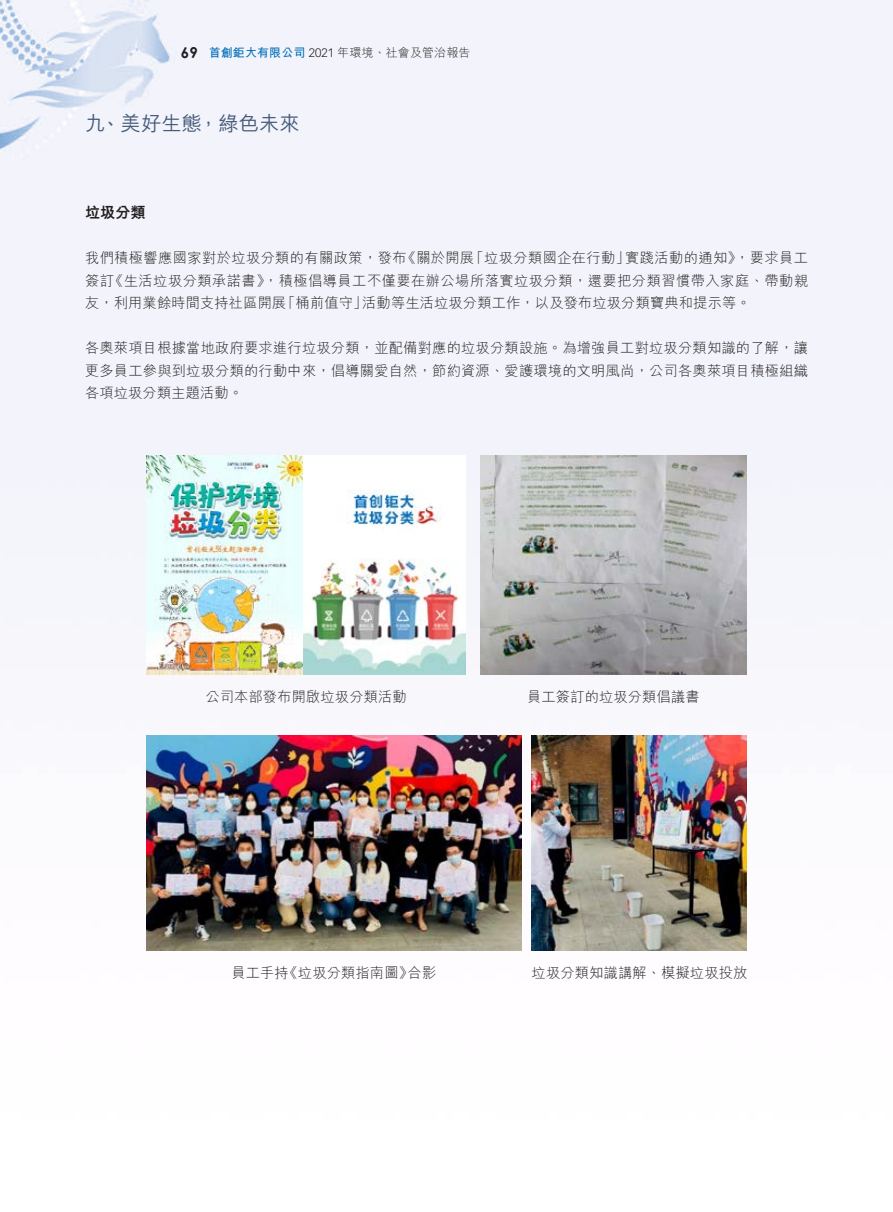
<style>
.page{position:relative;width:893px;height:1212px;background:#fff}
.page>*{position:absolute;margin:0;border:0;box-sizing:border-box;transform-origin:0 0}
.t1{font:500 20.25px "M Hei HK";letter-spacing:.005em;color:#465b7a}
.t2{font:800 15px "M Hei HK";color:#231f20}
.t3{font:700 15px "Century Gothic";color:#231f20}
.t4{font:300 14.25px/22.5px "M Hei HK";letter-spacing:.015em;color:#231f20;text-align:justify}
.t5{font:300 14.25px/22.5px "M Hei HK";letter-spacing:.035em;color:#231f20}
.t6{font:300 12px "M Hei HK";letter-spacing:.01em;color:#231f20}
.s1{font-weight:700;color:#006eb6}
.s2{font-family:"Vectora LT Std"}
</style>
<div class="page">
<div style="left:0;top:0;width:893px;height:951px;background:#f3f4fb"></div>
<img style="left:147px;top:455px;width:318px;height:220px">
<img style="left:481px;top:455px;width:265px;height:220px">
<img style="left:147px;top:736px;width:374px;height:214px">
<img style="left:532px;top:736px;width:214px;height:214px">
<p class="t3" style="left:181px;top:41px;width:19px">69</p>
<p class="t6" style="left:209px;top:47px;width:263px"><span class="s1">首創鉅大有限公司</span> <span class="s2">2021</span> 年環境、社會及管治報告</p>
<h1 class="t1" style="left:100px;top:109px;width:103px">、美好生態</h1>
<h1 class="t1" style="left:198px;top:109px;width:103px">，綠色未來</h1>
<h1 class="t1" style="left:85px;top:109px;width:22px">九</h1>
<p class="t2" style="left:85px;top:205px;width:62px">垃圾分類</p>
<p class="t5" style="left:109px;top:247px;width:700px;text-indent:-24px">我們積極響應國家對於垃圾分類的有關政策，發布<br>《生活垃圾分類承諾書，》積極倡導員工不僅要在辦公場所落實垃圾分類，還要把分類習慣帶入家庭、帶動親</p>
<p class="t4" style="left:469px;top:247px;width:162px">「垃圾分類國企在行動」</p>
<p class="t4" style="left:625px;top:247px;width:184px">實踐活動的通知，》要求員工</p>
<p class="t4" style="left:402px;top:247px;width:74px">《關於開展</p>
<p class="t4" style="left:85px;top:269px;width:30px">簽訂</p>
<p class="t4" style="left:362px;top:292px;width:390px">活動等生活垃圾分類工作，以及發布垃圾分類寶典和提示等。</p>
<p class="t4" style="left:85px;top:292px;width:203px">友，利用業餘時間支持社區開展</p>
<p class="t4" style="left:85px;top:337px;width:724px">各奧萊項目根據當地政府要求進行垃圾分類，並配備對應的垃圾分類設施。為增強員工對垃圾分類知識的了解，讓更多員工參與到垃圾分類的行動中來，倡導關愛自然，節約資源、愛護環境的文明風尚，公司各奧萊項目積極組織各項垃圾分類主題活動。</p>
<p class="t4" style="left:281px;top:292px;width:88px">「桶前值守」</p>
<p class="t4" style="left:205px;top:685px;width:203px">公司本部發布開啟垃圾分類活動</p>
<p class="t4" style="left:527px;top:685px;width:174px">員工簽訂的垃圾分類倡議書</p>
<p class="t4" style="left:408px;top:961px;width:30px">合影</p>
<p class="t4" style="left:284px;top:961px;width:131px">《垃圾分類指南圖》</p>
<p class="t4" style="left:231px;top:961px;width:59px">員工手持</p>
<p class="t4" style="left:532px;top:961px;width:217px">垃圾分類知識講解、模擬垃圾投放</p>
</div>
